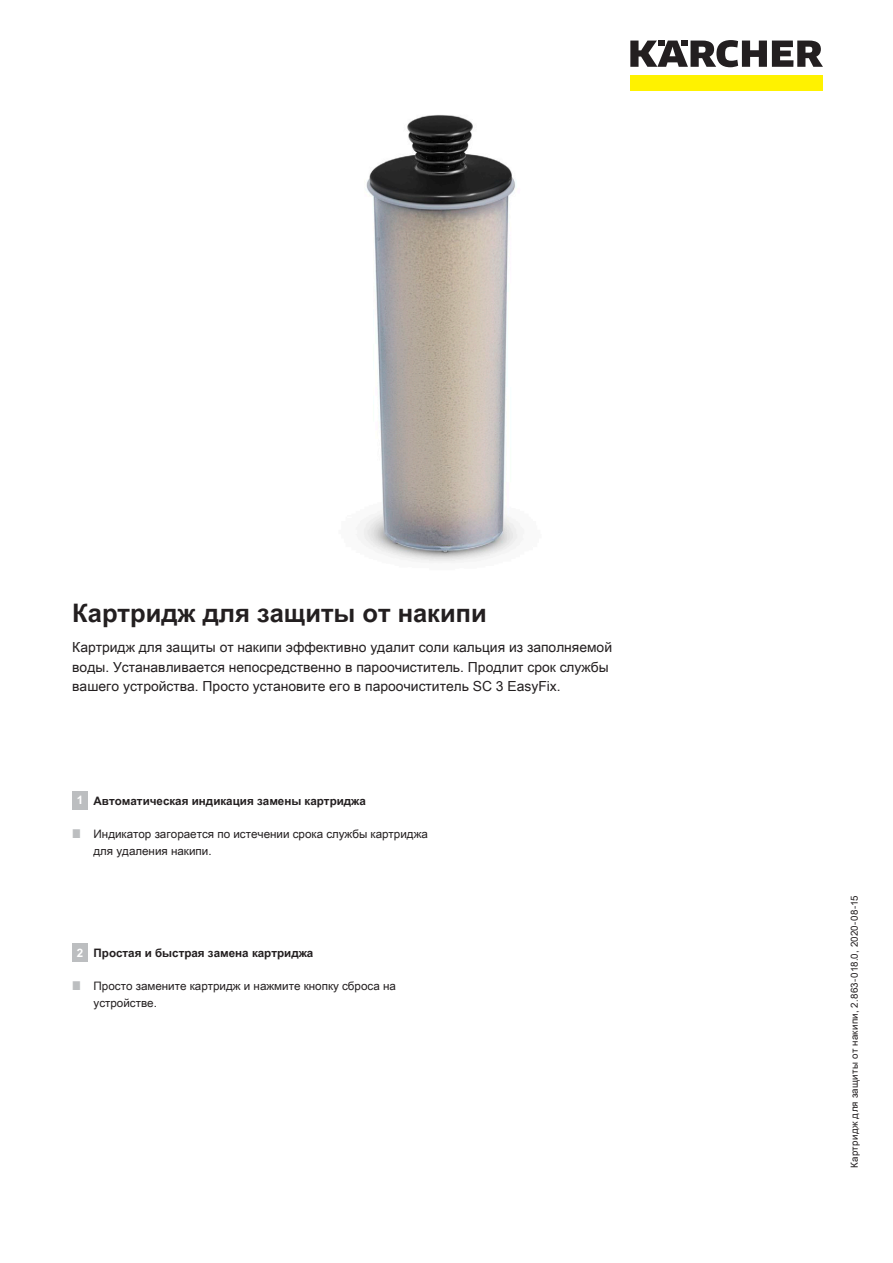
<style>
.page{position:relative;width:893px;height:1263px;background:#fff}
.page>*{position:absolute;margin:0;border:0;box-sizing:border-box;transform-origin:0 0}
.t1{font:700 25.5px "Arial Unicode MS";color:#231f20}
.t2{font:13.8px/19.5px "Arial Unicode MS";color:#231f20}
.t3{font:11.7px/17.2px "Arial Unicode MS";color:#231f20}
.t4{font:700 11.7px "Arial Unicode MS";color:#231f20}
.t5{font:700 11.7px "Arial Unicode MS";color:#fff}
.t6{font:9.75px "Arial Unicode MS";letter-spacing:.025em;color:#231f20}
</style>
<div class="page">
<div style="left:630px;top:75px;width:193px;height:16px;background:#fff200"></div>
<svg style="left:630px;top:40px;width:193px;height:27px"></svg>
<img style="left:356px;top:115px;width:168px;height:448px">
<div style="left:72px;top:791px;width:16px;height:19px;background:#bcbec0"></div>
<div style="left:72px;top:943px;width:16px;height:19px;background:#bcbec0"></div>
<h1 class="t1" style="left:72px;top:594px;width:416px">Картридж для защиты от накипи</h1>
<p class="t2" style="left:72px;top:637px;width:541px">Картридж для защиты от накипи эффективно удалит соли кальция из заполняемой воды. Устанавливается непосредственно в пароочиститель. Продлит срок службы вашего устройства. Просто установите его в пароочиститель SC 3 EasyFix.</p>
<p class="t5" style="left:77px;top:792px;width:8px">1</p>
<p class="t4" style="left:94px;top:792px;width:274px">Автоматическая индикация замены картриджа</p>
<p class="t3" style="left:94px;top:825px;width:336px">Индикатор загорается по истечении срока службы картриджа для удаления накипи.</p>
<p class="t5" style="left:77px;top:944px;width:8px">2</p>
<p class="t4" style="left:94px;top:944px;width:221px">Простая и быстрая замена картриджа</p>
<p class="t3" style="left:94px;top:977px;width:304px">Просто замените картридж и нажмите кнопку сброса на устройстве.</p>
<p class="t6" style="left:847px;top:1168px;width:274px;rotate:-90deg">Картридж для защиты от накипи, 2.863-018.0, 2020-08-15</p>
</div>
